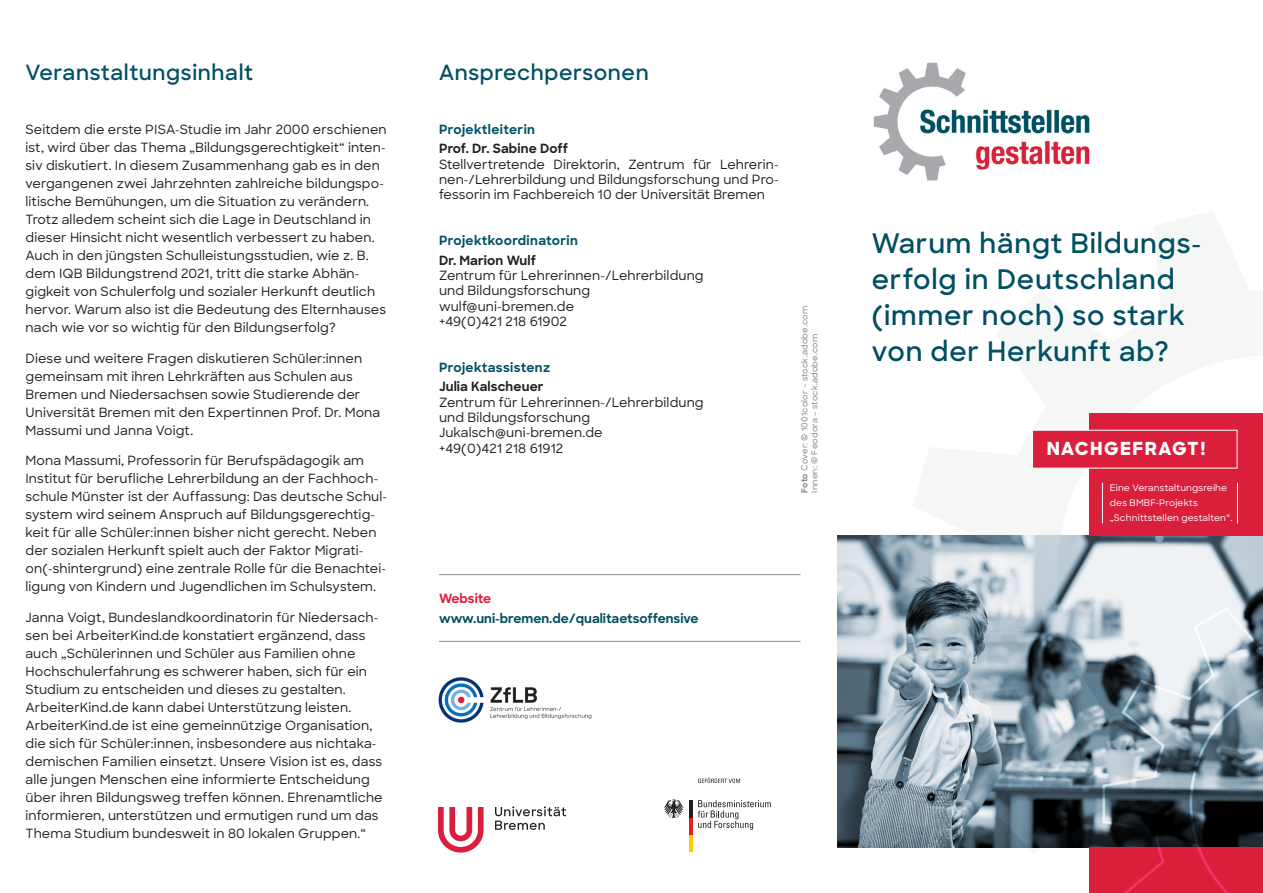
<style>
.page{position:relative;width:1263px;height:893px;background:#fff}
.page>*{position:absolute;margin:0;border:0;box-sizing:border-box;transform-origin:0 0}
.t1{font:600 27px/36px "Sharp Sans";letter-spacing:.03em;color:#004f62}
.t2{font:600 21px "Sharp Sans";letter-spacing:.03em;color:#004f62}
.t3{font:800 18px "Sharp Sans";letter-spacing:.08em;color:#fff}
.t4{font:500 12.75px/18px "Sharp Sans";letter-spacing:.01em;color:#231f20}
.t5{font:700 12.75px "Sharp Sans";letter-spacing:.015em;color:#004f62}
.t6{font:700 12.75px "Sharp Sans";letter-spacing:.01em;color:#231f20}
.t7{font:700 12.75px "Sharp Sans";letter-spacing:-.005em;color:#da1f3d}
.t8{font:500 9px/15px "Sharp Sans";letter-spacing:.02em;color:#fff}
.t9{font:500 8.25px/9.9px "Sharp Sans";letter-spacing:.02em;color:#808285}
.s1{font-weight:700}
</style>
<div class="page">
<svg style="left:495px;top:806px;width:71px;height:24px"></svg>
<svg style="left:438px;top:807px;width:46px;height:46px"></svg>
<img style="left:438px;top:677px;width:154px;height:46px">
<img style="left:838px;top:536px;width:74px;height:311px">
<svg style="left:912px;top:413px;width:351px;height:435px"></svg>
<div style="left:1089px;top:847px;width:174px;height:46px;background:#da1f3d"></div>
<svg style="left:1101px;top:586px;width:162px;height:307px"></svg>
<hr style="left:439px;top:641px;width:361px;height:1px;background:#939598">
<hr style="left:439px;top:574px;width:361px;height:1px;background:#939598">
<svg style="left:698px;top:800px;width:73px;height:30px"></svg>
<hr style="left:689px;top:835px;width:3px;height:17px;background:#f4cf02">
<hr style="left:689px;top:817px;width:3px;height:18px;background:#ee1d23">
<hr style="left:689px;top:800px;width:3px;height:17px;background:#231f20">
<svg style="left:664px;top:799px;width:20px;height:19px"></svg>
<svg style="left:698px;top:777px;width:42px;height:6px"></svg>
<div style="left:1089px;top:414px;width:174px;height:122px;background:#da1f3d"></div>
<div style="left:1032px;top:430px;width:205px;height:38px;background:#da1f3d"></div>
<hr style="left:1102px;top:483px;width:1px;height:40px;background:#fff">
<hr style="left:1237px;top:483px;width:1px;height:40px;background:#fff">
<img style="left:873px;top:62px;width:217px;height:119px">
<p class="t2" style="left:26px;top:57px;width:229px">Veranstaltungsinhalt</p>
<p class="t4" style="left:26px;top:120px;width:363px">Seitdem die erste PISA-Studie im Jahr 2000 erschienen ist, wird über das Thema „Bildungsgerechtigkeit“ inten&shy;siv diskutiert. In diesem Zusammenhang gab es in den vergangenen zwei Jahrzehnten zahlreiche bildungspo&shy;litische Bemühungen, um die Situation zu verändern.<br>Trotz alledem scheint sich die Lage in Deutschland in dieser Hinsicht nicht wesentlich verbessert zu haben.<br>Auch in den jüngsten Schulleistungsstudien, wie z. B. dem IQB Bildungstrend 2021, tritt die starke Abhän&shy;gigkeit von Schulerfolg und sozialer Herkunft deutlich hervor. Warum also ist die Bedeutung des Elternhauses nach wie vor so wichtig für den Bildungserfolg?</p>
<p class="t4" style="left:26px;top:348px;width:356px">Diese und weitere Fragen diskutieren Schüler:innen gemeinsam mit ihren Lehrkräften aus Schulen aus Bremen und Niedersachsen sowie Studierende der Universität Bremen mit den Expertinnen Prof. Dr. Mona Massumi und Janna Voigt.</p>
<p class="t4" style="left:26px;top:451px;width:363px">Mona Massumi, Professorin für Berufspädagogik am Institut für berufliche Lehrerbildung an der Fachhoch&shy;schule Münster ist der Auffassung: Das deutsche Schul&shy;system wird seinem Anspruch auf Bildungsgerechtig&shy;keit für alle Schüler:innen bisher nicht gerecht. Neben der sozialen Herkunft spielt auch der Faktor Migrati&shy;on(-shintergrund) eine zentrale Rolle für die Benachtei&shy;ligung von Kindern und Jugendlichen im Schulsystem.</p>
<p class="t4" style="left:26px;top:608px;width:359px">Janna Voigt, Bundeslandkoordinatorin für Niedersach&shy;sen bei ArbeiterKind.de konstatiert ergänzend, dass auch „Schülerinnen und Schüler aus Familien ohne Hochschulerfahrung es schwerer haben, sich für ein Studium zu entscheiden und dieses zu gestalten.<br>ArbeiterKind.de kann dabei Unterstützung leisten.<br>ArbeiterKind.de ist eine gemeinnützige Organisation, die sich für Schüler:innen, insbesondere aus nichtaka&shy;demischen Familien einsetzt. Unsere Vision ist es, dass alle jungen Menschen eine informierte Entscheidung über ihren Bildungsweg treffen können. Ehrenamtliche informieren, unterstützen und ermutigen rund um das Thema Studium bundesweit in 80 lokalen Gruppen.“</p>
<p class="t2" style="left:439px;top:57px;width:211px">Ansprechpersonen</p>
<p class="t5" style="left:439px;top:120px;width:97px">Projektleiterin</p>
<p class="t6" style="left:439px;top:139px;width:131px">Prof. Dr. Sabine Doff</p>
<p class="t4" style="left:439px;top:156px;width:341px;line-height:15.3px;text-align:justify">Stellvertretende Direktorin, Zentrum für Lehrerin&shy;nen-/Lehrerbildung und Bildungsforschung und Pro&shy;fessorin im Fachbereich 10 der Universität Bremen</p>
<p class="t5" style="left:439px;top:231px;width:140px">Projektkoordinatorin</p>
<p class="t6" style="left:439px;top:251px;width:98px">Dr. Marion Wulf</p>
<p class="t4" style="left:439px;top:266px;width:266px">Zentrum für Lehrerinnen-/Lehrerbildung</p>
<p class="t4" style="left:439px;top:281px;width:153px">und Bildungsforschung</p>
<p class="t4" style="left:439px;top:296px;width:137px">wulf@uni-bremen.de</p>
<p class="t4" style="left:439px;top:312px;width:129px">+49(0)421 218 61902</p>
<p class="t5" style="left:439px;top:358px;width:113px">Projektassistenz</p>
<p class="t6" style="left:439px;top:377px;width:106px">Julia Kalscheuer</p>
<p class="t4" style="left:439px;top:392px;width:266px">Zentrum für Lehrerinnen-/Lehrerbildung</p>
<p class="t4" style="left:439px;top:408px;width:153px">und Bildungsforschung</p>
<p class="t4" style="left:439px;top:423px;width:165px">Jukalsch@uni-bremen.de</p>
<p class="t4" style="left:439px;top:438px;width:126px">+49(0)421 218 61912</p>
<p class="t9" style="left:799px;top:492px;width:188px;rotate:-90deg"><span class="s1">Foto</span> Cover: © 1001color – stock.adobe.com<br>Innen: © Feodora – stock.adobe.com</p>
<p class="t7" style="left:439px;top:589px;width:54px">Website</p>
<p class="t5" style="left:439px;top:609px;width:261px">www.uni-bremen.de/qualitaetsoffensive</p>
<p class="t1" style="left:872px;top:224px;width:331px">Warum hängt Bildungs&shy;erfolg in Deutschland (immer noch) so stark von der Herkunft ab?</p>
<p class="t3" style="left:1047px;top:435px;width:160px">NACHGEFRAGT!</p>
<p class="t8" style="left:1110px;top:480px;width:124px">Eine Veranstaltungsreihe des BMBF-Projekts „Schnittstellen gestalten“.</p>
</div>
